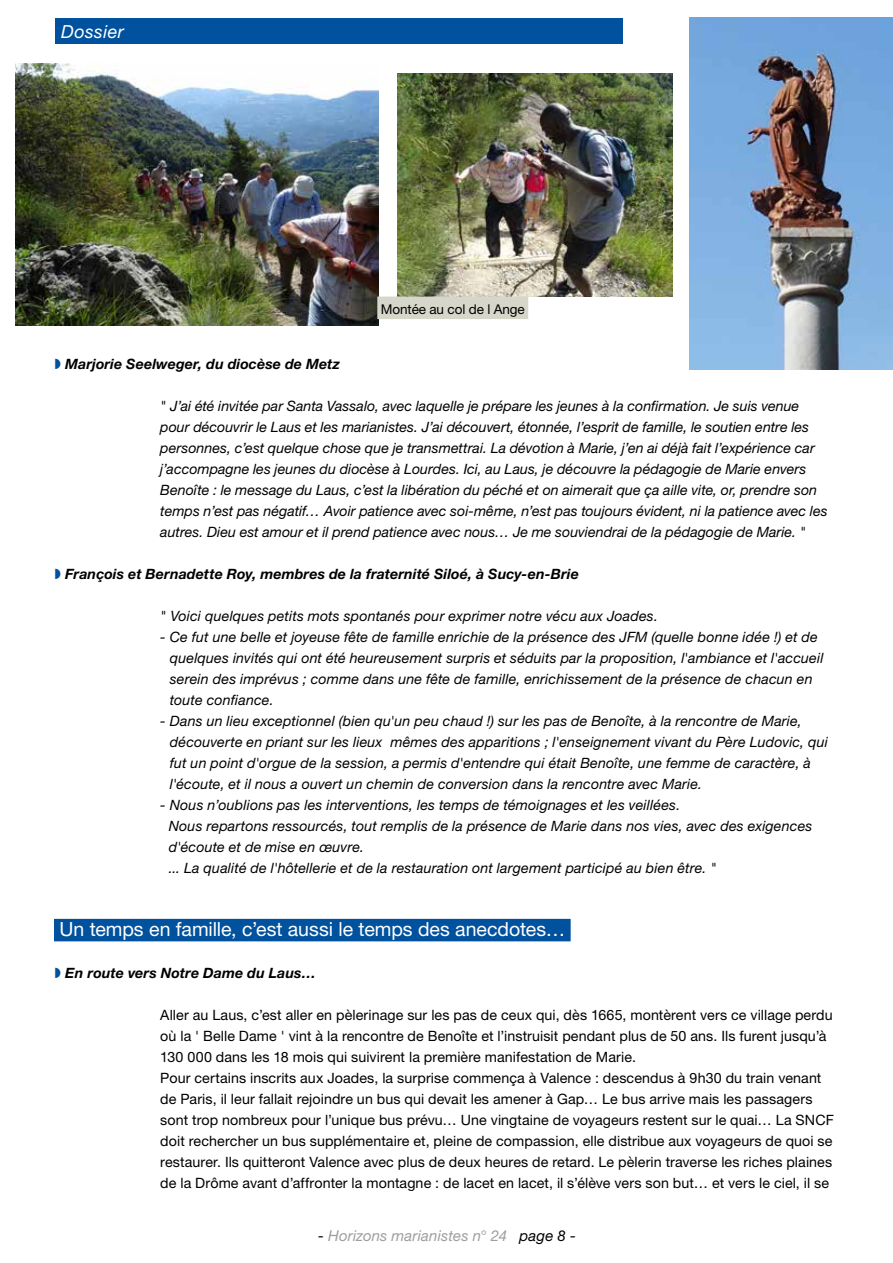
<style>
.page{position:relative;width:893px;height:1263px;background:#fff}
.page>*{position:absolute;margin:0;border:0;box-sizing:border-box;transform-origin:0 0}
.t1{font:19.5px "Helvetica Neue LT Std";letter-spacing:-.005em;color:#fff}
.t2{font:italic 18px "Helvetica Neue LT Std";letter-spacing:.025em;color:#fff}
.t3{font:italic 15px "Helvetica Neue LT Std";letter-spacing:.01em;color:#9c9e9f}
.t4{font:italic 14.25px/21px "Helvetica Neue LT Std";letter-spacing:.005em;color:#000}
.t5{font:14.25px/21px "Helvetica Neue LT Std";letter-spacing:.005em;color:#000}
.t6{font:italic 700 14.25px "Helvetica Neue LT Std";letter-spacing:.01em;color:#000}
.t7{font:13.5px "Helvetica Neue LT Std";letter-spacing:-.01em;color:#000}
.s1{color:#000}
</style>
<div class="page">
<div style="left:55px;top:18px;width:568px;height:26px;background:#00519e"></div>
<div style="left:54px;top:919px;width:517px;height:22px;background:#00519e"></div>
<img style="left:397px;top:73px;width:275px;height:224px">
<img style="left:16px;top:63px;width:363px;height:262px">
<div style="left:377px;top:297px;width:151px;height:22px;background:#d6d6ca"></div>
<img style="left:689px;top:17px;width:204px;height:352px">
<p class="t2" style="left:61px;top:20px;width:64px">Dossier</p>
<p class="t7" style="left:381px;top:301px;width:145px">Montée au col de l Ange</p>
<p class="t6" style="left:65px;top:355px;width:276px">Marjorie Seelweger, du diocèse de Metz</p>
<p class="t4" style="left:160px;top:395px;width:669px">" J’ai été invitée par Santa Vassalo, avec laquelle je prépare les jeunes à la confirmation. Je suis venue pour découvrir le Laus et les marianistes. J’ai découvert, étonnée, l’esprit de famille, le soutien entre les personnes, c’est quelque chose que je transmettrai. La dévotion à Marie, j’en ai déjà fait l’expérience car j’accompagne les jeunes du diocèse à Lourdes. Ici, au Laus, je découvre la pédagogie de Marie envers Benoîte : le message du Laus, c’est la libération du péché et on aimerait que ça aille vite, or, prendre son temps n’est pas négatif… Avoir patience avec soi-même, n’est pas toujours évident, ni la patience avec les autres. Dieu est amour et il prend patience avec nous… Je me souviendrai de la pédagogie de Marie. "</p>
<p class="t6" style="left:65px;top:565px;width:515px">François et Bernadette Roy, membres de la fraternité Siloé, à Sucy-en-Brie</p>
<p class="t4" style="left:160px;top:605px;width:499px">" Voici quelques petits mots spontanés pour exprimer notre vécu aux Joades.</p>
<p class="t4" style="left:170px;top:626px;width:655px;text-indent:-10px">- Ce fut une belle et joyeuse fête de famille enrichie de la présence des JFM (quelle bonne idée !) et de quelques invités qui ont été heureusement surpris et séduits par la proposition, l'ambiance et l'accueil serein des imprévus ; comme dans une fête de famille, enrichissement de la présence de chacun en toute confiance.</p>
<p class="t4" style="left:170px;top:710px;width:660px;text-indent:-10px">- Dans un lieu exceptionnel (bien qu'un peu chaud !) sur les pas de Benoîte, à la rencontre de Marie, découverte en priant sur les lieux mêmes des apparitions ; l'enseignement vivant du Père Ludovic, qui fut un point d'orgue de la session, a permis d'entendre qui était Benoîte, une femme de caractère, à l'écoute, et il nous a ouvert un chemin de conversion dans la rencontre avec Marie.</p>
<p class="t4" style="left:169px;top:794px;width:645px;text-indent:-9px">- Nous n’oublions pas les interventions, les temps de témoignages et les veillées.<br>Nous repartons ressourcés, tout remplis de la présence de Marie dans nos vies, avec des exigences d'écoute et de mise en œuvre.<br>... La qualité de l'hôtellerie et de la restauration ont largement participé au bien être. "</p>
<h1 class="t1" style="left:59px;top:917px;width:507px">Un temps en famille, c’est aussi le temps des anecdotes…</h1>
<p class="t6" style="left:65px;top:964px;width:252px">En route vers Notre Dame du Laus…</p>
<p class="t5" style="left:160px;top:1004px;width:675px">Aller au Laus, c’est aller en pèlerinage sur les pas de ceux qui, dès 1665, montèrent vers ce village perdu où la ' Belle Dame ' vint à la rencontre de Benoîte et l’instruisit pendant plus de 50 ans. Ils furent jusqu’à 130 000 dans les 18 mois qui suivirent la première manifestation de Marie.<br>Pour certains inscrits aux Joades, la surprise commença à Valence : descendus à 9h30 du train venant de Paris, il leur fallait rejoindre un bus qui devait les amener à Gap… Le bus arrive mais les passagers sont trop nombreux pour l’unique bus prévu… Une vingtaine de voyageurs restent sur le quai… La SNCF doit rechercher un bus supplémentaire et, pleine de compassion, elle distribue aux voyageurs de quoi se restaurer. Ils quitteront Valence avec plus de deux heures de retard. Le pèlerin traverse les riches plaines de la Drôme avant d’affronter la montagne : de lacet en lacet, il s’élève vers son but… et vers le ciel, il se</p>
<p class="t3" style="left:318px;top:1227px;width:259px"><span class="s1">-</span> Horizons marianistes n° 24 <span class="s1">page 8 -</span></p>
</div>
